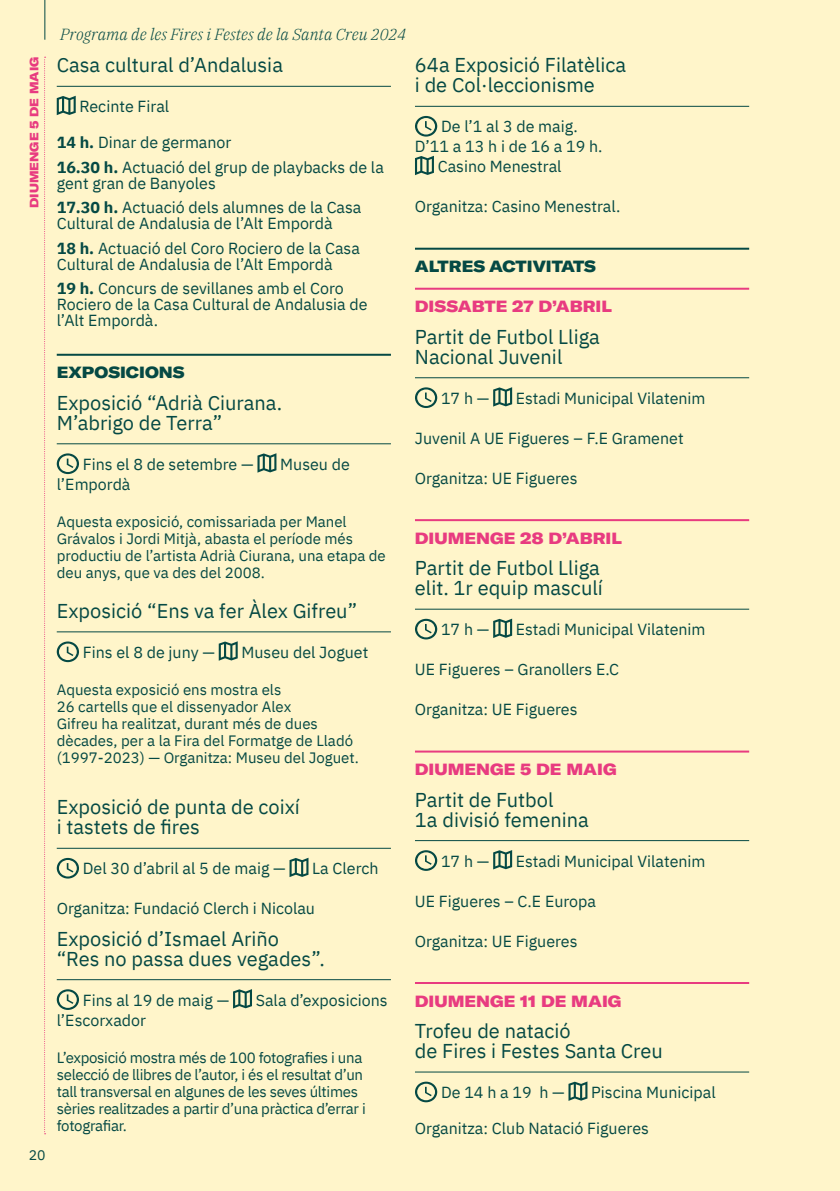
<style>
.page{position:relative;width:840px;height:1191px;background:#fff}
.page>*{position:absolute;margin:0;border:0;box-sizing:border-box;transform-origin:0 0}
.t1{font:20px/20px "IBM Plex Sans";color:#054944}
.t2{font:16px/24.4px "IBM Plex Sans";color:#054944}
.t3{font:900 expanded 16px "GT America";color:#e83b80}
.t4{font:italic 300 16px "IBM Plex Serif";color:#054944}
.t5{font:900 expanded 16px "GT America";color:#054944}
.t6{font:15px/17px "IBM Plex Sans";color:#054944}
.t7{font:15px/17px "IBM Plex Sans";letter-spacing:-.02em;color:#054944}
.t8{font:14px "IBM Plex Sans";color:#054944}
.t9{font:900 expanded 12px "GT America";color:#e83b80}
.s1{font-weight:700}
</style>
<div class="page">
<div style="left:0;top:0;width:839px;height:1191px;background:#fff5ca"></div>
<hr style="left:44px;top:0;width:1px;height:40px;background:#054944">
<hr style="left:57px;top:86px;width:334px;height:1px;background:#054944">
<hr style="left:57px;top:354px;width:334px;height:2px;background:#054944">
<hr style="left:57px;top:443px;width:334px;height:1px;background:#054944">
<hr style="left:57px;top:631px;width:334px;height:1px;background:#054944">
<hr style="left:57px;top:847px;width:334px;height:1px;background:#054944">
<hr style="left:57px;top:979px;width:334px;height:1px;background:#054944">
<svg style="left:57px;top:96px;width:19px;height:19px"></svg>
<svg style="left:57px;top:453px;width:22px;height:21px"></svg>
<svg style="left:257px;top:453px;width:19px;height:19px"></svg>
<svg style="left:57px;top:641px;width:22px;height:21px"></svg>
<svg style="left:219px;top:641px;width:18px;height:19px"></svg>
<svg style="left:57px;top:858px;width:22px;height:20px"></svg>
<svg style="left:289px;top:858px;width:19px;height:19px"></svg>
<svg style="left:57px;top:989px;width:22px;height:21px"></svg>
<svg style="left:233px;top:989px;width:19px;height:19px"></svg>
<hr style="left:415px;top:106px;width:333px;height:1px;background:#054944">
<hr style="left:415px;top:248px;width:333px;height:2px;background:#054944">
<hr style="left:415px;top:288px;width:333px;height:2px;background:#e83b80">
<hr style="left:415px;top:377px;width:333px;height:1px;background:#054944">
<hr style="left:415px;top:519px;width:333px;height:2px;background:#e83b80">
<hr style="left:415px;top:608px;width:333px;height:1px;background:#054944">
<hr style="left:415px;top:750px;width:333px;height:2px;background:#e83b80">
<hr style="left:415px;top:840px;width:333px;height:1px;background:#054944">
<hr style="left:415px;top:982px;width:333px;height:2px;background:#e83b80">
<hr style="left:415px;top:1071px;width:333px;height:1px;background:#054944">
<svg style="left:415px;top:116px;width:22px;height:21px"></svg>
<svg style="left:415px;top:156px;width:18px;height:19px"></svg>
<svg style="left:415px;top:387px;width:22px;height:21px"></svg>
<svg style="left:493px;top:387px;width:19px;height:19px"></svg>
<svg style="left:415px;top:619px;width:22px;height:20px"></svg>
<svg style="left:493px;top:618px;width:19px;height:20px"></svg>
<svg style="left:415px;top:850px;width:22px;height:21px"></svg>
<svg style="left:493px;top:850px;width:19px;height:19px"></svg>
<svg style="left:415px;top:1081px;width:22px;height:21px"></svg>
<svg style="left:568px;top:1081px;width:19px;height:19px"></svg>
<svg style="left:44px;top:57px;width:2px;height:1077px"></svg>
<img style="left:839px;top:437px;width:1px;height:754px">
<img style="left:839px;top:0;width:1px;height:437px">
<p class="t9" style="left:26px;top:208px;width:153px;rotate:-90deg">DIUMENGE 5 DE MAIG</p>
<p class="t8" style="left:29px;top:1144px;width:18px">20</p>
<p class="t4" style="left:60px;top:22px;width:347px">Programa de les Fires i Festes de la Santa Creu 2024</p>
<p class="t1" style="left:57px;top:54px;width:228px">Casa cultural d’Andalusia</p>
<p class="t2" style="left:79px;top:93px;width:91px">Recinte Firal</p>
<p class="t2" style="left:57px;top:129px;width:328px"><span class="s1">14 h.</span> Dinar de germanor<br><span class="s1">16.30 h.</span> Actuació del grup de playbacks de la</p>
<p class="t2" style="left:57px;top:169px;width:306px">gent gran de Banyoles<br><span class="s1">17.30 h.</span> Actuació dels alumnes de la Casa</p>
<p class="t2" style="left:57px;top:210px;width:304px">Cultural de Andalusia de l’Alt Empordà<br><span class="s1">18 h.</span> Actuació del Coro Rociero de la Casa</p>
<p class="t2" style="left:57px;top:251px;width:288px">Cultural de Andalusia de l’Alt Empordà<br><span class="s1">19 h.</span> Concurs de sevillanes amb el Coro</p>
<p class="t2" style="left:57px;top:295px;width:312px;line-height:16px">Rociero de la Casa Cultural de Andalusia de l’Alt Empordà.</p>
<p class="t5" style="left:57px;top:362px;width:129px">EXPOSICIONS</p>
<p class="t1" style="left:57px;top:391px;width:227px">Exposició “Adrià Ciurana.<br>M’abrigo de Terra”</p>
<p class="t2" style="left:83px;top:450px;width:172px">Fins el 8 de setembre —</p>
<p class="t2" style="left:280px;top:450px;width:71px">Museu de</p>
<p class="t2" style="left:57px;top:470px;width:75px">l’Empordà</p>
<p class="t6" style="left:57px;top:512px;width:330px">Aquesta exposició, comissariada per Manel Grávalos i Jordi Mitjà, abasta el període més productiu de l’artista Adrià Ciurana, una etapa de deu anys, que va des del 2008.</p>
<p class="t1" style="left:57px;top:599px;width:302px">Exposició “Ens va fer Àlex Gifreu”</p>
<p class="t2" style="left:83px;top:638px;width:134px">Fins el 8 de juny —</p>
<p class="t2" style="left:241px;top:638px;width:128px">Museu del Joguet</p>
<p class="t6" style="left:57px;top:680px;width:303px">Aquesta exposició ens mostra els<br>26 cartells que el dissenyador Alex<br>Gifreu ha realitzat, durant més de dues dècades, per a la Fira del Formatge de Lladó (1997-2023) — Organitza: Museu del Joguet.</p>
<p class="t1" style="left:57px;top:795px;width:244px">Exposició de punta de coixí i tastets de fires</p>
<p class="t2" style="left:83px;top:855px;width:204px">Del 30 d’abril al 5 de maig —</p>
<p class="t2" style="left:312px;top:855px;width:68px">La Clerch</p>
<p class="t2" style="left:57px;top:895px;width:259px">Organitza: Fundació Clerch i Nicolau</p>
<p class="t1" style="left:57px;top:927px;width:269px">Exposició d’Ismael Ariño “Res no passa dues vegades”.</p>
<p class="t2" style="left:83px;top:986px;width:148px">Fins al 19 de maig —</p>
<p class="t2" style="left:256px;top:986px;width:133px">Sala d’exposicions</p>
<p class="t2" style="left:57px;top:1006px;width:91px">l’Escorxador</p>
<p class="t7" style="left:57px;top:1047px;width:310px">L’exposició mostra més de 100 fotografies i una selecció de llibres de l’autor, i és el resultat d’un tall transversal en algunes de les seves últimes sèries realitzades a partir d’una pràctica d’errar i fotografiar.</p>
<p class="t1" style="left:415px;top:54px;width:213px">64a Exposició Filatèlica i de Col·leccionisme</p>
<p class="t2" style="left:441px;top:113px;width:138px">De l’1 al 3 de maig.</p>
<p class="t2" style="left:415px;top:133px;width:189px">D’11 a 13 h i de 16 a 19 h.</p>
<p class="t2" style="left:437px;top:153px;width:125px">Casino Menestral</p>
<p class="t2" style="left:415px;top:193px;width:207px">Organitza: Casino Menestral.</p>
<p class="t5" style="left:415px;top:256px;width:182px">ALTRES ACTIVITATS</p>
<p class="t3" style="left:415px;top:296px;width:198px">DISSABTE 27 D’ABRIL</p>
<p class="t1" style="left:415px;top:325px;width:186px">Partit de Futbol Lliga<br>Nacional Juvenil</p>
<p class="t2" style="left:441px;top:384px;width:50px">17 h —</p>
<p class="t2" style="left:515px;top:384px;width:191px">Estadi Municipal Vilatenim</p>
<p class="t2" style="left:415px;top:424px;width:270px">Juvenil A UE Figueres – F.E Gramenet</p>
<p class="t2" style="left:415px;top:464px;width:164px">Organitza: UE Figueres</p>
<p class="t3" style="left:415px;top:528px;width:208px">DIUMENGE 28 D’ABRIL</p>
<p class="t1" style="left:415px;top:556px;width:189px">Partit de Futbol Lliga elit. 1r equip masculí</p>
<p class="t2" style="left:441px;top:616px;width:50px">17 h —</p>
<p class="t2" style="left:515px;top:616px;width:191px">Estadi Municipal Vilatenim</p>
<p class="t2" style="left:415px;top:656px;width:205px">UE Figueres – Granollers E.C</p>
<p class="t2" style="left:415px;top:696px;width:164px">Organitza: UE Figueres</p>
<p class="t3" style="left:415px;top:759px;width:203px">DIUMENGE 5 DE MAIG</p>
<p class="t1" style="left:415px;top:788px;width:175px">Partit de Futbol<br>1a divisió femenina</p>
<p class="t2" style="left:441px;top:847px;width:50px">17 h —</p>
<p class="t2" style="left:515px;top:847px;width:191px">Estadi Municipal Vilatenim</p>
<p class="t2" style="left:415px;top:887px;width:182px">UE Figueres – C.E Europa</p>
<p class="t2" style="left:415px;top:927px;width:164px">Organitza: UE Figueres</p>
<p class="t3" style="left:415px;top:990px;width:208px">DIUMENGE 11 DE MAIG</p>
<p class="t1" style="left:415px;top:1019px;width:249px">Trofeu de natació<br>de Fires i Festes Santa Creu</p>
<p class="t2" style="left:441px;top:1078px;width:125px">De 14 h a 19 h —</p>
<p class="t2" style="left:591px;top:1078px;width:126px">Piscina Municipal</p>
<p class="t2" style="left:415px;top:1114px;width:235px">Organitza: Club Natació Figueres</p>
</div>
